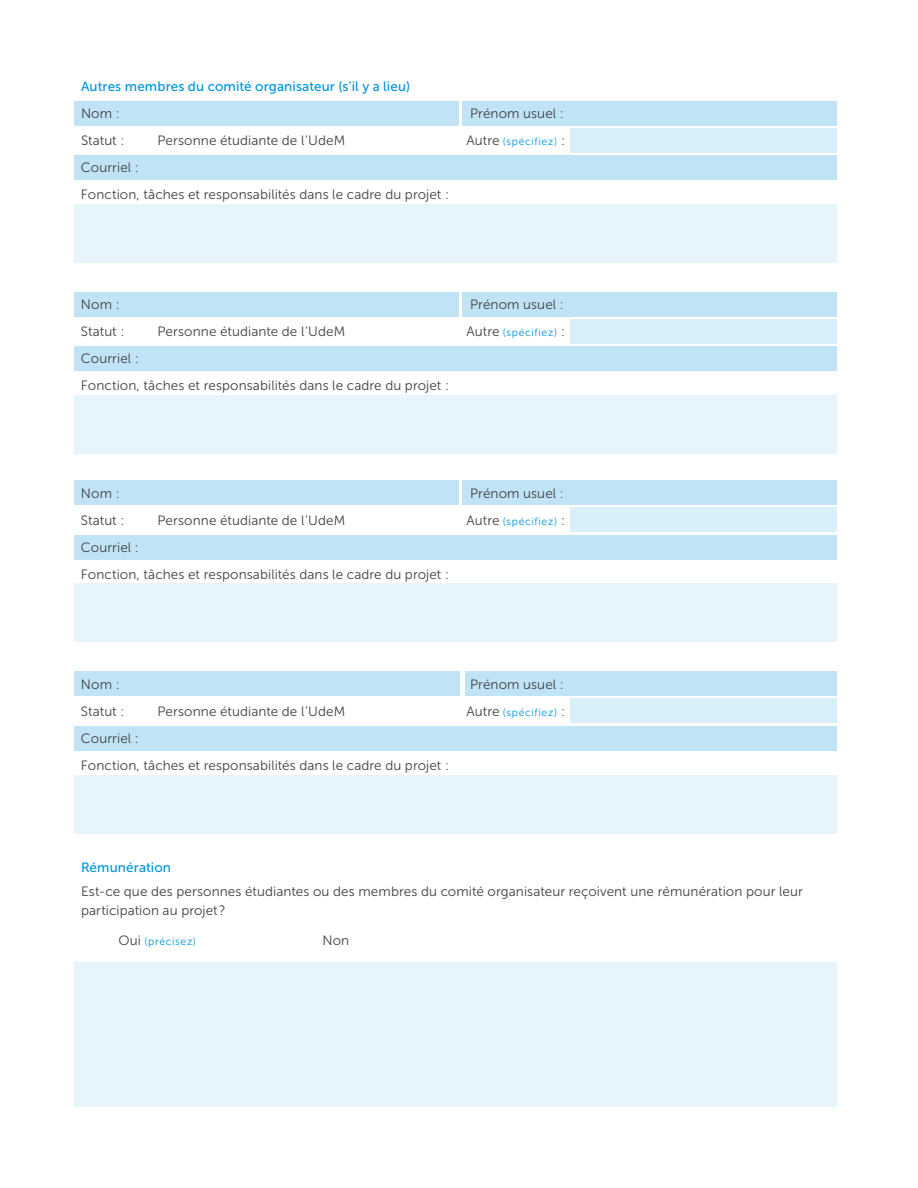
<style>
.page{position:relative;width:918px;height:1188px;background:#fff}
.page>*{position:absolute;margin:0;border:0;box-sizing:border-box;transform-origin:0 0}
.t1{font:13.5px/27px "Museo Sans 300";letter-spacing:.005em;color:#414042}
.t2{font:13.5px "Museo Sans 500";letter-spacing:.01em;color:#0095dc}
.t3{font:10.5px "Museo Sans 300";letter-spacing:.06em;color:#0095dc}
.s1{font-size:13.5px;color:#414042}
</style>
<div class="page">
<div style="left:74px;top:156px;width:763px;height:24px;background:#c0e4f6"></div>
<div style="left:74px;top:535px;width:763px;height:24px;background:#c0e4f6"></div>
<div style="left:74px;top:347px;width:763px;height:24px;background:#c0e4f6"></div>
<div style="left:74px;top:726px;width:763px;height:24px;background:#c0e4f6"></div>
<div style="left:74px;top:204px;width:763px;height:59px;background:#e6f4fb"></div>
<div style="left:74px;top:584px;width:763px;height:58px;background:#e6f4fb"></div>
<div style="left:74px;top:395px;width:763px;height:59px;background:#e6f4fb"></div>
<div style="left:74px;top:775px;width:763px;height:58px;background:#e6f4fb"></div>
<div style="left:74px;top:101px;width:384px;height:24px;background:#c0e4f6"></div>
<div style="left:74px;top:480px;width:384px;height:25px;background:#c0e4f6"></div>
<div style="left:74px;top:292px;width:384px;height:24px;background:#c0e4f6"></div>
<div style="left:74px;top:671px;width:386px;height:25px;background:#c0e4f6"></div>
<div style="left:462px;top:101px;width:375px;height:24px;background:#c0e4f6"></div>
<div style="left:462px;top:480px;width:375px;height:25px;background:#c0e4f6"></div>
<div style="left:462px;top:292px;width:375px;height:24px;background:#c0e4f6"></div>
<div style="left:466px;top:671px;width:371px;height:25px;background:#c0e4f6"></div>
<div style="left:570px;top:128px;width:267px;height:25px;background:#d9eff9"></div>
<div style="left:570px;top:508px;width:267px;height:24px;background:#d9eff9"></div>
<div style="left:570px;top:319px;width:267px;height:25px;background:#d9eff9"></div>
<div style="left:570px;top:699px;width:267px;height:24px;background:#d9eff9"></div>
<div style="left:74px;top:962px;width:763px;height:145px;background:#e6f4fb"></div>
<p class="t2" style="left:81px;top:79px;width:331px">Autres membres du comité organisateur (s’il y a lieu)</p>
<p class="t1" style="left:81px;top:100px;width:40px">Nom :</p>
<p class="t1" style="left:470px;top:100px;width:95px">Prénom usuel :</p>
<p class="t1" style="left:81px;top:127px;width:45px">Statut :</p>
<p class="t1" style="left:158px;top:127px;width:189px">Personne étudiante de l’UdeM</p>
<p class="t3" style="left:467px;top:136px;width:100px"><span class="s1">Autre</span> (spécifiez) <span class="s1">:</span></p>
<p class="t1" style="left:81px;top:154px;width:370px">Courriel :<br>Fonction, tâches et responsabilités dans le cadre du projet :</p>
<p class="t1" style="left:81px;top:291px;width:40px">Nom :</p>
<p class="t1" style="left:470px;top:291px;width:95px">Prénom usuel :</p>
<p class="t1" style="left:81px;top:318px;width:45px">Statut :</p>
<p class="t1" style="left:158px;top:318px;width:189px">Personne étudiante de l’UdeM</p>
<p class="t3" style="left:467px;top:327px;width:100px"><span class="s1">Autre</span> (spécifiez) <span class="s1">:</span></p>
<p class="t1" style="left:81px;top:345px;width:370px">Courriel :<br>Fonction, tâches et responsabilités dans le cadre du projet :</p>
<p class="t1" style="left:81px;top:480px;width:40px">Nom :</p>
<p class="t1" style="left:470px;top:480px;width:95px">Prénom usuel :</p>
<p class="t1" style="left:81px;top:507px;width:45px">Statut :</p>
<p class="t1" style="left:158px;top:507px;width:189px">Personne étudiante de l’UdeM</p>
<p class="t3" style="left:467px;top:515px;width:100px"><span class="s1">Autre</span> (spécifiez) <span class="s1">:</span></p>
<p class="t1" style="left:81px;top:534px;width:370px">Courriel :<br>Fonction, tâches et responsabilités dans le cadre du projet :</p>
<p class="t1" style="left:81px;top:671px;width:40px">Nom :</p>
<p class="t1" style="left:470px;top:671px;width:95px">Prénom usuel :</p>
<p class="t1" style="left:81px;top:698px;width:45px">Statut :</p>
<p class="t1" style="left:158px;top:698px;width:189px">Personne étudiante de l’UdeM</p>
<p class="t3" style="left:467px;top:706px;width:100px"><span class="s1">Autre</span> (spécifiez) <span class="s1">:</span></p>
<p class="t1" style="left:81px;top:725px;width:370px">Courriel :<br>Fonction, tâches et responsabilités dans le cadre du projet :</p>
<p class="t2" style="left:81px;top:860px;width:92px">Rémunération</p>
<p class="t1" style="left:81px;top:882px;width:723px;line-height:19.5px">Est-ce que des personnes étudiantes ou des membres du comité organisateur reçoivent une rémunération pour leur participation au projet ?</p>
<p class="t3" style="left:119px;top:936px;width:79px"><span class="s1">Oui</span> (précisez)</p>
<p class="t1" style="left:322px;top:927px;width:28px">Non</p>
</div>
